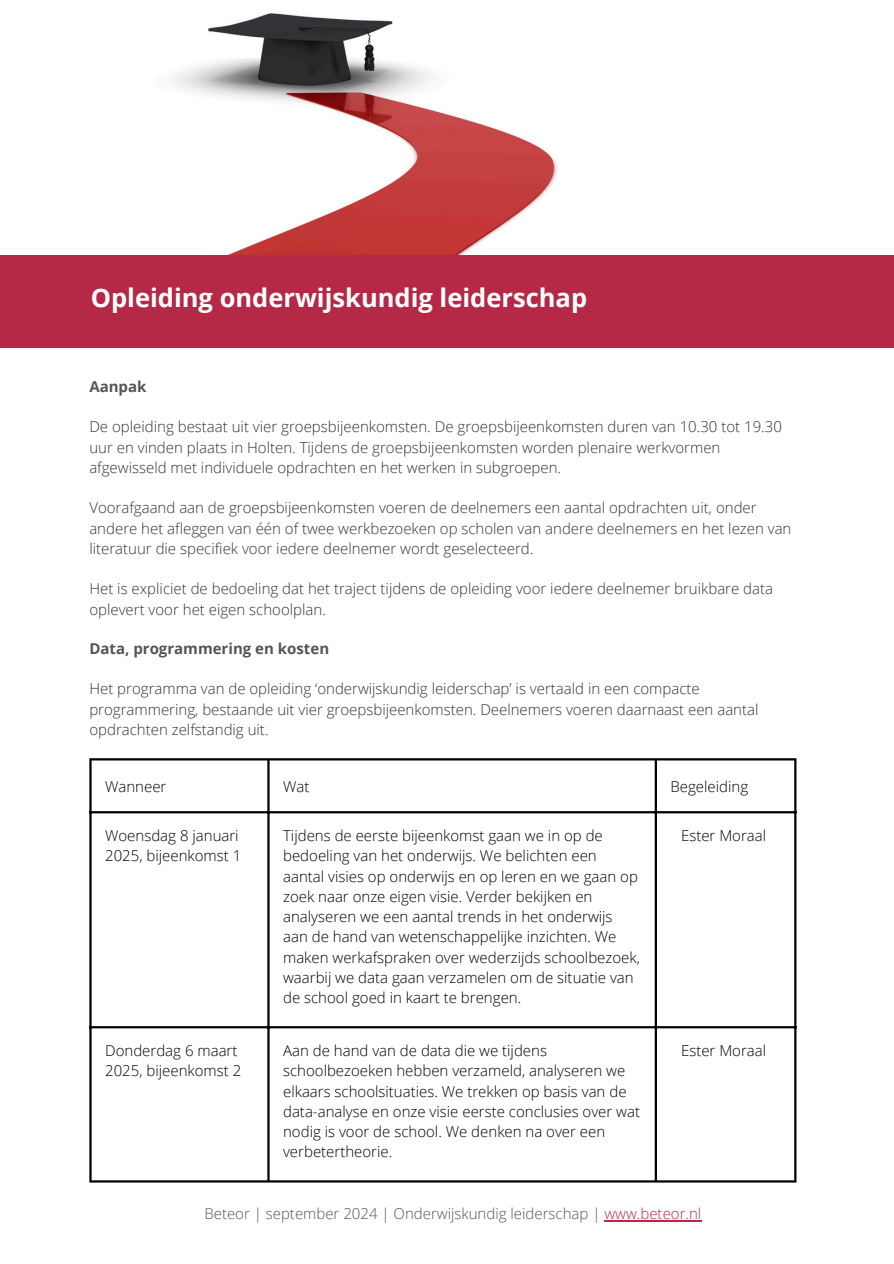
<style>
.page{position:relative;width:894px;height:1264px;background:#fff}
.page>*{position:absolute;margin:0;border:0;box-sizing:border-box;transform-origin:0 0}
.t1{font:700 25.5px "Open Sans";color:#fff}
.t2{font:300 15px/20.2px "Open Sans";color:#353235}
.t3{font:300 15px/20.2px "Open Sans";color:#000}
.t4{font:300 15px "Open Sans";color:#555}
.t5{font:700 15px "Open Sans";color:#555}
.s1{color:#b52947}
</style>
<div class="page">
<img style="left:176px;top:13px;width:382px;height:242px">
<div style="left:0;top:255px;width:893px;height:93px;background:#b52947"></div>
<hr style="left:89px;top:760px;width:3px;height:420px;background:#000">
<hr style="left:267px;top:760px;width:2px;height:420px;background:#000">
<hr style="left:654px;top:760px;width:2px;height:420px;background:#000">
<hr style="left:794px;top:760px;width:2px;height:420px;background:#000">
<hr style="left:89px;top:758px;width:707px;height:2px;background:#000">
<hr style="left:89px;top:811px;width:707px;height:2px;background:#000">
<hr style="left:89px;top:1026px;width:707px;height:2px;background:#000">
<hr style="left:89px;top:1180px;width:707px;height:2px;background:#000">
<hr style="left:604px;top:1219px;width:97px;height:2px;background:#b52947">
<p class="t1" style="left:91px;top:280px;width:497px">Opleiding onderwijskundig leiderschap</p>
<p class="t5" style="left:89px;top:376px;width:59px">Aanpak</p>
<p class="t2" style="left:89px;top:416px;width:694px">De opleiding bestaat uit vier groepsbijeenkomsten. De groepsbijeenkomsten duren van 10.30 tot 19.30 uur en vinden plaats in Holten. Tijdens de groepsbijeenkomsten worden plenaire werkvormen afgewisseld met individuele opdrachten en het werken in subgroepen.</p>
<p class="t2" style="left:89px;top:497px;width:703px">Voorafgaand aan de groepsbijeenkomsten voeren de deelnemers een aantal opdrachten uit, onder andere het afleggen van één of twee werkbezoeken op scholen van andere deelnemers en het lezen van literatuur die specifiek voor iedere deelnemer wordt geselecteerd.</p>
<p class="t2" style="left:89px;top:578px;width:685px">Het is expliciet de bedoeling dat het traject tijdens de opleiding voor iedere deelnemer bruikbare data oplevert voor het eigen schoolplan.</p>
<p class="t5" style="left:89px;top:638px;width:241px">Data, programmering en kosten</p>
<p class="t2" style="left:89px;top:678px;width:670px">Het programma van de opleiding ‘onderwijskundig leiderschap’ is vertaald in een compacte programmering, bestaande uit vier groepsbijeenkomsten. Deelnemers voeren daarnaast een aantal opdrachten zelfstandig uit.</p>
<h1 class="t3" style="left:105px;top:776px;width:63px">Wanneer</h1>
<h2 class="t3" style="left:283px;top:776px;width:28px">Wat</h2>
<p class="t3" style="left:670px;top:776px;width:79px">Begeleiding</p>
<p class="t3" style="left:105px;top:825px;width:138px">Woensdag 8 januari<br>2025, bijeenkomst 1</p>
<p class="t3" style="left:283px;top:825px;width:358px">Tijdens de eerste bijeenkomst gaan we in op de bedoeling van het onderwijs. We belichten een aantal visies op onderwijs en op leren en we gaan op zoek naar onze eigen visie. Verder bekijken en analyseren we een aantal trends in het onderwijs aan de hand van wetenschappelijke inzichten. We maken werkafspraken over wederzijds schoolbezoek, waarbij we data gaan verzamelen om de situatie van de school goed in kaart te brengen.</p>
<p class="t3" style="left:680px;top:825px;width:87px">Ester Moraal</p>
<p class="t3" style="left:105px;top:1040px;width:138px">Donderdag 6 maart<br>2025, bijeenkomst 2</p>
<p class="t3" style="left:283px;top:1040px;width:358px">Aan de hand van de data die we tijdens schoolbezoeken hebben verzameld, analyseren we elkaars schoolsituaties. We trekken op basis van de data-analyse en onze visie eerste conclusies over wat nodig is voor de school. We denken na over een verbetertheorie.</p>
<p class="t3" style="left:680px;top:1040px;width:87px">Ester Moraal</p>
<p class="t4" style="left:204px;top:1202px;width:498px">Beteor | september 2024 | Onderwijskundig leiderschap | <span class="s1">www.beteor.nl</span></p>
</div>
